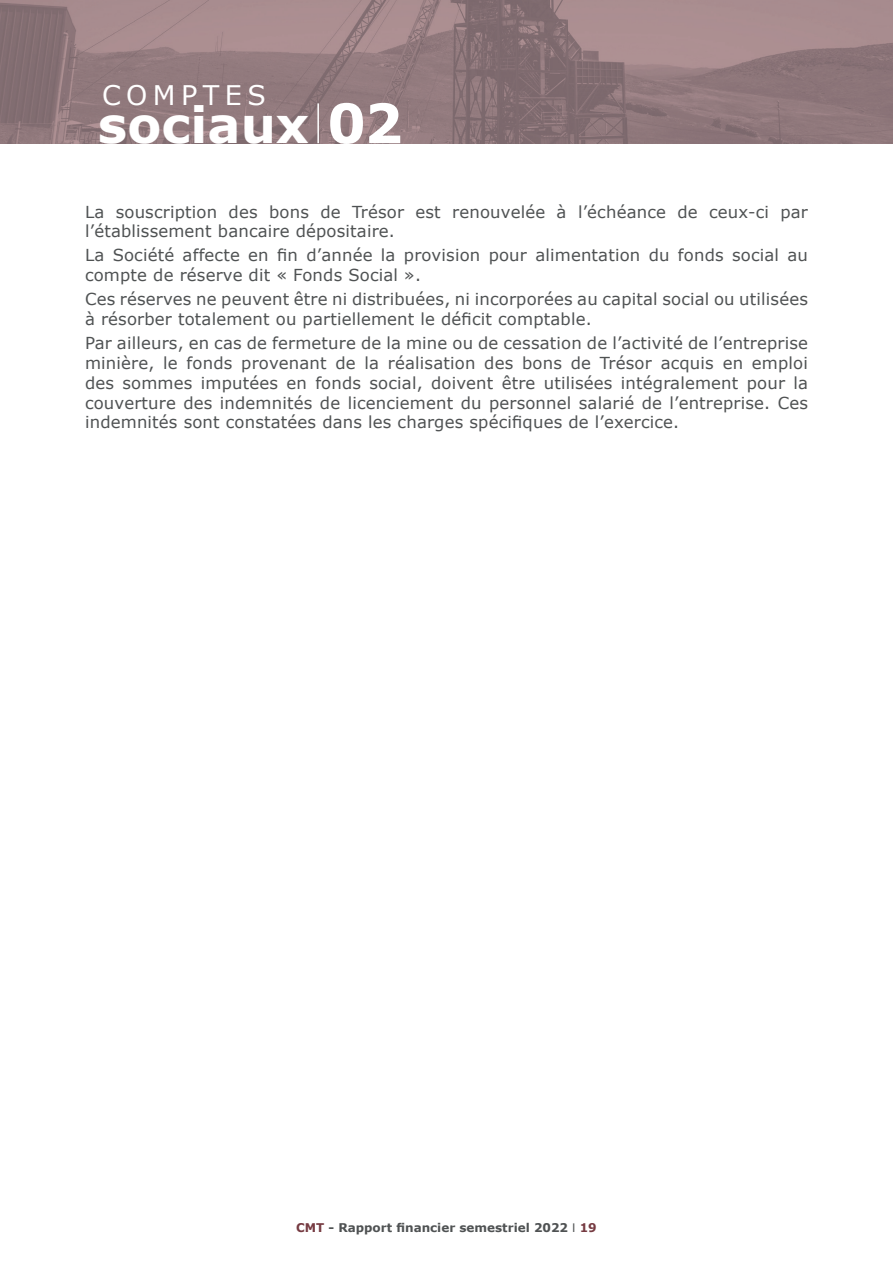
<style>
.page{position:relative;width:893px;height:1263px;background:#fff}
.page>*{position:absolute;margin:0;border:0;box-sizing:border-box;transform-origin:0 0}
.t1{font:700 49.5px "Verdana";color:#fff}
.t2{font:27px "Verdana";letter-spacing:.2em;color:#fff}
.t3{font:16.5px/19.8px "Verdana";letter-spacing:.01em;color:#4f5253}
.t4{font:700 12px "Verdana";color:#4f5253}
.s1{font-size:54.45px}
.s2{color:#763b42}
.s3{font-family:"Arial";font-weight:400}
</style>
<div class="page">
<img style="left:0;top:0;width:893px;height:143px">
<hr style="left:317px;top:103px;width:2px;height:40px;background:#fff">
<h2 class="t2" style="left:102px;top:78px;width:165px">COMPTES</h2>
<h1 class="t1" style="left:98px;top:93px;width:306px">sociaux <span class="s1">02</span></h1>
<p class="t3" style="left:85px;top:202px;width:724px">La souscription des bons de Trésor est renouvelée à l’échéance de ceux-ci par l’établissement bancaire dépositaire.</p>
<p class="t3" style="left:85px;top:246px;width:724px">La Société affecte en fin d’année la provision pour alimentation du fonds social au compte de réserve dit « Fonds Social ».</p>
<p class="t3" style="left:85px;top:290px;width:724px">Ces réserves ne peuvent être ni distribuées, ni incorporées au capital social ou utilisées à résorber totalement ou partiellement le déficit comptable.</p>
<p class="t3" style="left:85px;top:334px;width:725px;text-align:justify">Par ailleurs, en cas de fermeture de la mine ou de cessation de l’activité de l’entreprise minière, le fonds provenant de la réalisation des bons de Trésor acquis en emploi des sommes imputées en fonds social, doivent être utilisées intégralement pour la couverture des indemnités de licenciement du personnel salarié de l’entreprise. Ces indemnités sont constatées dans les charges spécifiques de l’exercice.</p>
<p class="t4" style="left:296px;top:1219px;width:302px"><span class="s2">CMT</span> - Rapport financier semestriel 2022 <span class="s3">I</span> <span class="s2">19</span></p>
</div>
